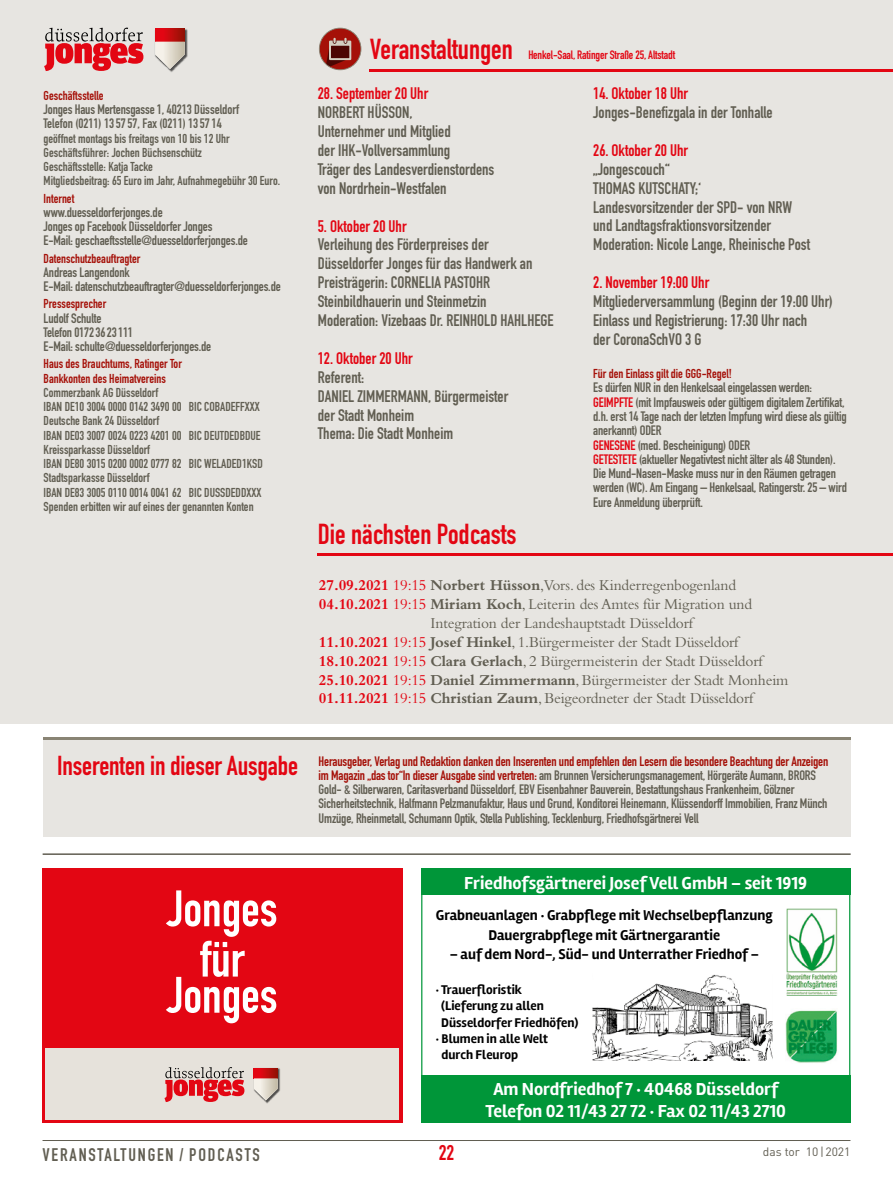
<style>
.page{position:relative;width:893px;height:1191px;background:#fff}
.page>*{position:absolute;margin:0;border:0;box-sizing:border-box;transform-origin:0 0}
.t1{font:700 50.25px/50.2px "DIN Condensed";color:#fff;text-align:center}
.t2{font:700 28.5px "DIN Condensed";color:#e30613}
.t3{font:700 21px "DIN Condensed";color:#e30613}
.t4{font:700 18px/21.6px "Rambla";color:#fff;text-align:center}
.t5{font:700 18px "DIN Condensed";letter-spacing:.1em;color:#615e52}
.t6{font:700 16.5px/18.9px "DIN Condensed";color:#615e52}
.t7{font:700 16.5px "DIN Condensed";color:#e30613}
.t8{font:15.75px "Bembo";letter-spacing:-.01em;color:#615e52}
.t9{font:700 14.7px/19.5px "Rambla";color:#000;text-align:center}
.t10{font:700 13.5px/14.2px "DIN Condensed";letter-spacing:-.01em;color:#615e52}
.t11{font:700 13.05px "Rambla";color:#000}
.t12{font:700 12.75px/14.2px "DIN Condensed";color:#615e52}
.t13{font:700 12.75px/14.2px "DIN Condensed";color:#a51008}
.t14{font:700 12px "DIN Condensed";letter-spacing:-.01em;color:#e30613}
.t15{font:12px "DIN";color:#615e52}
.s1{color:#e30613}
.s2{font-weight:700;color:#e30613}
.s3{font-weight:700}
.s4{font-size:27px;color:#e30613}
.s5{color:#a51008}
</style>
<div class="page">
<hr style="left:892px;top:0;width:1px;height:1191px;background:#e7e5e1">
<div style="left:0;top:0;width:893px;height:723px;background:#e7e5e1"></div>
<svg style="left:44px;top:28px;width:99px;height:43px"></svg>
<img style="left:155px;top:28px;width:33px;height:44px">
<svg style="left:155px;top:29px;width:30px;height:40px"></svg>
<hr style="left:43px;top:1140px;width:807px;height:1px;background:#615e52">
<div style="left:43px;top:739px;width:808px;height:97px;background:#e7e5e1"></div>
<hr style="left:43px;top:737px;width:808px;height:2px;background:#898474">
<hr style="left:43px;top:853px;width:808px;height:2px;background:#615e52">
<div style="left:42px;top:868px;width:361px;height:254px;background:#e30613"></div>
<div style="left:46px;top:1048px;width:353px;height:71px;background:#e6e2db"></div>
<svg style="left:164px;top:1067px;width:80px;height:35px"></svg>
<img style="left:263px;top:1068px;width:17px;height:35px">
<svg style="left:254px;top:1068px;width:24px;height:32px"></svg>
<img style="left:592px;top:974px;width:181px;height:87px">
<img style="left:786px;top:1010px;width:51px;height:53px">
<img style="left:786px;top:908px;width:52px;height:88px">
<div style="left:421px;top:868px;width:429px;height:27px;background:#009639"></div>
<div style="left:421px;top:1075px;width:429px;height:48px;background:#009639"></div>
<hr style="left:370px;top:69px;width:523px;height:2px;background:#e30613">
<svg style="left:319px;top:28px;width:42px;height:42px"></svg>
<hr style="left:318px;top:554px;width:575px;height:2px;background:#e30613">
<p class="t13" style="left:44px;top:88px;width:62px">Geschäftsstelle</p>
<p class="t10" style="left:44px;top:102px;width:197px">Jonges Haus Mertensgasse 1, 40213 Düsseldorf<br>Telefon (0211) 135757, Fax (0211) 135714</p>
<p class="t12" style="left:44px;top:131px;width:238px">geöffnet montags bis freitags von 10 bis 12 Uhr Geschäftsführer: Jochen Büchsenschütz<br>Geschäftsstelle: Katja Tacke<br>Mitgliedsbeitrag: 65 Euro im Jahr, Aufnahmegebühr 30 Euro.</p>
<p class="t13" style="left:44px;top:191px;width:32px">Internet</p>
<p class="t10" style="left:44px;top:205px;width:206px">www.duesseldorferjonges.de<br>Jonges op Facebook Düsseldorfer Jonges<br>E-Mail: geschaeftsstelle@duesseldorferjonges.de</p>
<p class="t13" style="left:44px;top:251px;width:98px">Datenschutzbeauftragter</p>
<p class="t10" style="left:44px;top:265px;width:239px">Andreas Langendonk<br>E-Mail: datenschutzbeauftragter@duesseldorferjonges.de</p>
<p class="t13" style="left:44px;top:297px;width:64px">Pressesprecher</p>
<p class="t10" style="left:44px;top:311px;width:169px">Ludolf Schulte<br>Telefon 01723623111<br>E-Mail: schulte@duesseldorferjonges.de</p>
<p class="t13" style="left:44px;top:357px;width:140px">Haus des Brauchtums, Ratinger Tor<br>Bankkonten des Heimatvereins</p>
<p class="t12" style="left:44px;top:385px;width:221px">Commerzbank AG Düsseldorf<br>IBAN DE10 3004 0000 0142 3490 00 BIC COBADEFFXXX Deutsche Bank 24 Düsseldorf<br>IBAN DE03 3007 0024 0223 4201 00 BIC DEUTDEDBDUE Kreissparkasse Düsseldorf<br>IBAN DE80 3015 0200 0002 0777 82 BIC WELADED1KSD Stadtsparkasse Düsseldorf<br>IBAN DE83 3005 0110 0014 0041 62 BIC DUSSDEDDXXX Spenden erbitten wir auf eines der genannten Konten</p>
<h2 class="t2" style="left:370px;top:30px;width:144px">Veranstaltungen</h2>
<p class="t14" style="left:528px;top:47px;width:148px">Henkel-Saal, Ratinger Straße 25, Altstadt</p>
<p class="t7" style="left:318px;top:82px;width:112px">28. September 20 Uhr</p>
<p class="t6" style="left:318px;top:103px;width:178px">NORBERT HÜSSON,<br>Unternehmer und Mitglied<br>der IHK-Vollversammlung<br>Träger des Landesverdienstordens von Nordrhein-Westfalen</p>
<p class="t7" style="left:318px;top:215px;width:90px">5. Oktober 20 Uhr</p>
<p class="t6" style="left:318px;top:235px;width:237px">Verleihung des Förderpreises der Düsseldorfer Jonges für das Handwerk an Preisträgerin: CORNELIA PASTOHR Steinbildhauerin und Steinmetzin<br>Moderation: Vizebaas Dr. REINHOLD HAHLHEGE</p>
<p class="t7" style="left:318px;top:347px;width:96px">12. Oktober 20 Uhr</p>
<p class="t6" style="left:318px;top:367px;width:192px">Referent:<br>DANIEL ZIMMERMANN, Bürgermeister der Stadt Monheim<br>Thema: Die Stadt Monheim</p>
<h2 class="t2" style="left:318px;top:515px;width:200px">Die nächsten Podcasts</h2>
<p class="t7" style="left:593px;top:82px;width:96px">14. Oktober 18 Uhr</p>
<p class="t6" style="left:593px;top:103px;width:181px">Jonges-Benefizgala in der Tonhalle</p>
<p class="t7" style="left:593px;top:139px;width:96px">26. Oktober 20 Uhr</p>
<p class="t6" style="left:593px;top:159px;width:218px">„Jongescouch“<br>THOMAS KUTSCHATY;‘<br>Landesvorsitzender der SPD- von NRW und Landtagsfraktionsvorsitzender<br>Moderation: Nicole Lange, Rheinische Post</p>
<p class="t7" style="left:593px;top:271px;width:118px">2. November 19:00 Uhr</p>
<p class="t6" style="left:593px;top:292px;width:241px">Mitgliederversammlung (Beginn der 19:00 Uhr)<br>Einlass und Registrierung: 17:30 Uhr nach<br>der CoronaSchVO 3 G</p>
<p class="t13" style="left:593px;top:366px;width:140px">Für den Einlass gilt die GGG-Regel!</p>
<p class="t10" style="left:593px;top:380px;width:255px">Es dürfen NUR in den Henkelsaal eingelassen werden:<br><span class="s1">GEIMPFTE</span> (mit Impfausweis oder gültigem digitalem Zertifikat, d.h. erst 14 Tage nach der letzten Impfung wird diese als gültig anerkannt) ODER<br><span class="s1">GENESENE</span> (med. Bescheinigung) ODER<br><span class="s1">GETESTETE</span> (aktueller Negativtest nicht älter als 48 Stunden).<br>Die Mund-Nasen-Maske muss nur in den Räumen getragen werden (WC). Am Eingang – Henkelsaal, Ratingerstr. 25 – wird Eure Anmeldung überprüft.</p>
<p class="t8" style="left:319px;top:576px;width:419px"><span class="s2">27.09.2021</span> <span class="s1">19:15</span> <span class="s3">Norbert Hüsson</span>,Vors. des Kinderregenbogenland</p>
<p class="t8" style="left:319px;top:595px;width:435px"><span class="s2">04.10.2021</span> <span class="s1">19:15</span> <span class="s3">Miriam Koch</span>, Leiterin des Amtes für Migration und</p>
<p class="t8" style="left:430px;top:614px;width:264px">Integration der Landeshauptstadt Düsseldorf</p>
<p class="t8" style="left:319px;top:632px;width:421px"><span class="s2">11.10.2021</span> <span class="s1">19:15</span> <span class="s3">Josef Hinkel</span>, 1.Bürgermeister der Stadt Düsseldorf</p>
<p class="t8" style="left:319px;top:651px;width:445px"><span class="s2">18.10.2021</span> <span class="s1">19:15</span> <span class="s3">Clara Gerlach</span>, 2 Bürgermeisterin der Stadt Düsseldorf</p>
<p class="t8" style="left:319px;top:670px;width:471px"><span class="s2">25.10.2021</span> <span class="s1">19:15</span> <span class="s3">Daniel Zimmermann</span>, Bürgermeister der Stadt Monheim</p>
<p class="t8" style="left:319px;top:689px;width:436px"><span class="s2">01.11.2021</span> <span class="s1">19:15</span> <span class="s3">Christian Zaum</span>, Beigeordneter der Stadt Düsseldorf</p>
<p class="t10" style="left:319px;top:753px;width:511px;text-indent:-261px"><span class="s4">Inserenten in dieser Ausgabe</span> <span class="s5">Herausgeber, Verlag und Redaktion danken den Inserenten und empfehlen den Lesern die besondere Beachtung der Anzeigen im Magazin „das tor“In dieser Ausgabe sind vertreten:</span> am Brunnen Versicherungsmanagement, Hörgeräte Aumann, BRORS Gold- &amp; Silberwaren, Caritasverband Düsseldorf, EBV Eisenbahner Bauverein, Bestattungshaus Frankenheim, Gölzner Sicherheitstechnik, Halfmann Pelzmanufaktur, Haus und Grund, Konditorei Heinemann, Klüssendorff Immobilien, Franz Münch Umzüge, Rheinmetall, Schumann Optik, Stella Publishing, Tecklenburg, Friedhofsgärtnerei Vell</p>
<h1 class="t1" style="left:167px;top:883px;width:112px">Jonges für</h1>
<h1 class="t1" style="left:167px;top:969px;width:112px">Jonges</h1>
<h3 class="t5" style="left:43px;top:1142px;width:219px">VERANSTALTUNGEN / PODCASTS</h3>
<h3 class="t4" style="left:464px;top:872px;width:344px">Friedhofsgärtnerei Josef Vell GmbH – seit 1919</h3>
<p class="t9" style="left:436px;top:905px;width:338px">Grabneuanlagen · Grabpflege mit Wechselbepflanzung<br>Dauergrabpflege mit Gärtnergarantie</p>
<p class="t9" style="left:450px;top:944px;width:311px">– auf dem Nord-, Süd- und Unterrather Friedhof –</p>
<p class="t11" style="left:436px;top:982px;width:88px">· Trauerfloristik</p>
<p class="t11" style="left:441px;top:998px;width:104px">(Lieferung zu allen</p>
<p class="t11" style="left:441px;top:1014px;width:139px">Düsseldorfer Friedhöfen)</p>
<p class="t11" style="left:436px;top:1031px;width:114px">· Blumen in alle Welt</p>
<p class="t11" style="left:442px;top:1047px;width:78px">durch Fleurop</p>
<h3 class="t4" style="left:485px;top:1078px;width:302px">Am Nordfriedhof 7 · 40468 Düsseldorf<br>Telefon 02 11/43 27 72 · Fax 02 11/43 2710</h3>
<h3 class="t3" style="left:439px;top:1139px;width:17px">22</h3>
<p class="t15" style="left:763px;top:1143px;width:89px">das tor 10|2021</p>
</div>
